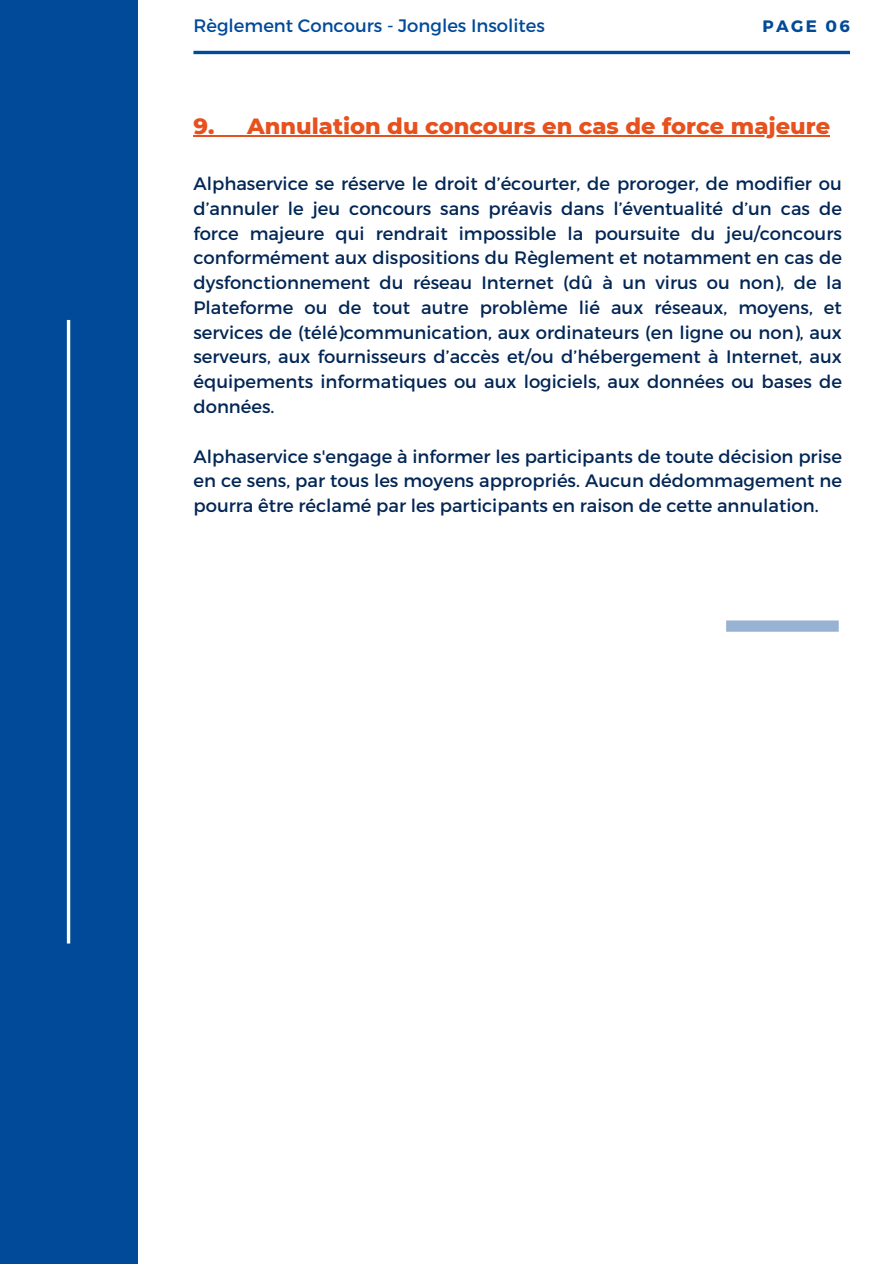
<style>
.page{position:relative;width:894px;height:1264px;background:#fff}
.page>*{position:absolute;margin:0;border:0;box-sizing:border-box;transform-origin:0 0}
.t1{font:800 22.5px "Montserrat";color:#e6511e}
.t2{font:18px/24.8px "Montserrat";color:#022655;text-align:justify}
.t3{font:18px "Montserrat";color:#004a99}
.t4{font:700 16.5px "Montserrat";letter-spacing:.14em;color:#004a99}
</style>
<div class="page">
<div style="left:0;top:0;width:138px;height:1263px;background:#004a99"></div>
<svg style="left:193px;top:135px;width:54px;height:1px"></svg>
<hr style="left:247px;top:135px;width:582px;height:1px;background:#e6511e">
<hr style="left:67px;top:320px;width:3px;height:623px;background:#fff">
<hr style="left:193px;top:51px;width:656px;height:3px;background:#004a99">
<div style="left:726px;top:620px;width:112px;height:11px;background:#98b2d3"></div>
<p class="t3" style="left:193px;top:14px;width:353px">Règlement Concours - Jongles Insolites</p>
<p class="t4" style="left:762px;top:16px;width:89px">PAGE 06</p>
<p class="t1" style="left:193px;top:109px;width:638px">9. Annulation du concours en cas de force majeure</p>
<p class="t2" style="left:193px;top:171px;width:649px">Alphaservice se réserve le droit d’écourter, de proroger, de modifier ou d’annuler le jeu concours sans préavis dans l’éventualité d’un cas de force majeure qui rendrait impossible la poursuite du jeu/concours conformément aux dispositions du Règlement et notamment en cas de dysfonctionnement du réseau Internet (dû à un virus ou non), de la Plateforme ou de tout autre problème lié aux réseaux, moyens, et services de (télé)communication, aux ordinateurs (en ligne ou non), aux serveurs, aux fournisseurs d’accès et/ou d’hébergement à Internet, aux équipements informatiques ou aux logiciels, aux données ou bases de données.</p>
<p class="t2" style="left:193px;top:443px;width:649px">Alphaservice s'engage à informer les participants de toute décision prise en ce sens, par tous les moyens appropriés. Aucun dédommagement ne pourra être réclamé par les participants en raison de cette annulation.</p>
</div>
